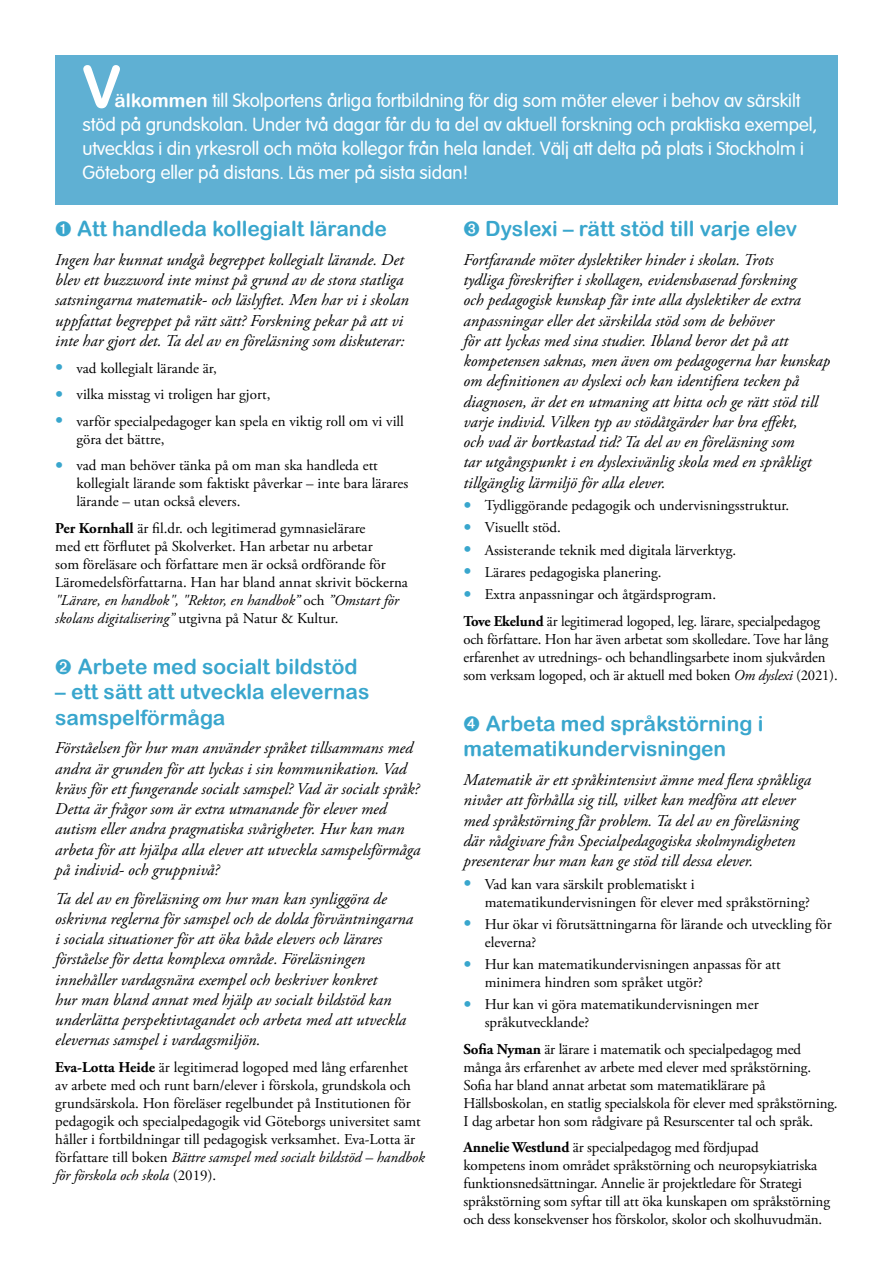
<style>
.page{position:relative;width:893px;height:1263px;background:#fff}
.page>*{position:absolute;margin:0;border:0;box-sizing:border-box;transform-origin:0 0}
.t1{font:58.5px "Arial Rounded MT Bold";color:#fff}
.t2{font:21px/25.2px "Arial Rounded MT Bold";color:#39a6cd}
.t3{font:18.75px/24px "Arial Rounded";color:#fff}
.t4{font:italic 16.5px/20.2px "Adobe Garamond Pro";color:#000}
.t5{font:15px/18px "Adobe Garamond Pro";color:#000}
.s1{font-family:"Arial Rounded MT Bold"}
.s2{font-size:21px;color:#39a6cd}
.s3{font-weight:700}
.s4{font-style:italic}
</style>
<div class="page">
<div style="left:55px;top:55px;width:783px;height:149px;background:#5fb0d3"></div>
<h1 class="t1" style="left:82px;top:52px;width:42px">V</h1>
<p class="t3" style="left:83px;top:87px;width:736px;text-indent:32px"><span class="s1">älkommen</span> till Skolportens årliga fortbildning för dig som möter elever i behov av särskilt stöd på grundskolan. Under två dagar får du ta del av aktuell forskning och praktiska exempel, utvecklas i din yrkesroll och möta kollegor från hela landet. Välj att delta på plats i Stockholm i Göteborg eller på distans. Läs mer på sista sidan!</p>
<h2 class="t2" style="left:55px;top:216px;width:333px">➊ Att handleda kollegialt lärande</h2>
<p class="t4" style="left:55px;top:250px;width:355px">Ingen har kunnat undgå begreppet kollegialt lärande. Det blev ett buzzword inte minst på grund av de stora statliga satsningarna matematik- och läslyftet. Men har vi i skolan uppfattat begreppet på rätt sätt? Forskning pekar på att vi inte har gjort det. Ta del av en föreläsning som diskuterar:</p>
<p class="t5" style="left:55px;top:359px;width:163px"><span class="s2">•</span> vad kollegialt lärande är,</p>
<p class="t5" style="left:55px;top:386px;width:217px"><span class="s2">•</span> vilka misstag vi troligen har gjort,</p>
<p class="t5" style="left:77px;top:412px;width:329px;text-indent:-21px"><span class="s2">•</span> varför specialpedagoger kan spela en viktig roll om vi vill göra det bättre,</p>
<p class="t5" style="left:77px;top:457px;width:333px;text-indent:-21px"><span class="s2">•</span> vad man behöver tänka på om man ska handleda ett kollegialt lärande som faktiskt påverkar – inte bara lärares lärande – utan också elevers.</p>
<p class="t5" style="left:55px;top:519px;width:354px"><span class="s3">Per Kornhall</span> är fil.dr. och legitimerad gymnasielärare<br>med ett förflutet på Skolverket. Han arbetar nu arbetar<br>som föreläsare och författare men är också ordförande för Läromedelsförfattarna. Han har bland annat skrivit böckerna <span class="s4">"Lärare, en handbok", "Rektor, en handbok”</span> och <span class="s4">”Omstart för skolans digitalisering”</span> utgivna på Natur &amp; Kultur.</p>
<h2 class="t2" style="left:55px;top:654px;width:304px">➋ Arbete med socialt bildstöd</h2>
<h2 class="t2" style="left:55px;top:679px;width:316px">– ett sätt att utveckla elevernas samspelförmåga</h2>
<p class="t4" style="left:55px;top:738px;width:367px">Förståelsen för hur man använder språket tillsammans med andra är grunden för att lyckas i sin kommunikation. Vad krävs för ett fungerande socialt samspel? Vad är socialt språk?<br>Detta är frågor som är extra utmanande för elever med autism eller andra pragmatiska svårigheter. Hur kan man arbeta för att hjälpa alla elever att utveckla samspelsförmåga på individ- och gruppnivå?</p>
<p class="t4" style="left:55px;top:889px;width:359px">Ta del av en föreläsning om hur man kan synliggöra de oskrivna reglerna för samspel och de dolda förväntningarna i sociala situationer för att öka både elevers och lärares förståelse för detta komplexa område. Föreläsningen innehåller vardagsnära exempel och beskriver konkret<br>hur man bland annat med hjälp av socialt bildstöd kan underlätta perspektivtagandet och arbeta med att utveckla elevernas samspel i vardagsmiljön.</p>
<p class="t5" style="left:55px;top:1059px;width:371px"><span class="s3">Eva-Lotta Heide</span> är legitimerad logoped med lång erfarenhet<br>av arbete med och runt barn/elever i förskola, grundskola och grundsärskola. Hon föreläser regelbundet på Institutionen för pedagogik och specialpedagogik vid Göteborgs universitet samt håller i fortbildningar till pedagogisk verksamhet. Eva-Lotta är författare till boken <span class="s4">Bättre samspel med socialt bildstöd – handbok för förskola och skola</span> (2019).</p>
<h2 class="t2" style="left:463px;top:216px;width:335px">➌ Dyslexi – rätt stöd till varje elev</h2>
<p class="t4" style="left:463px;top:250px;width:368px">Fortfarande möter dyslektiker hinder i skolan. Trots<br>tydliga föreskrifter i skollagen, evidensbaserad forskning<br>och pedagogisk kunskap får inte alla dyslektiker de extra anpassningar eller det särskilda stöd som de behöver<br>för att lyckas med sina studier. Ibland beror det på att kompetensen saknas, men även om pedagogerna har kunskap om definitionen av dyslexi och kan identifiera tecken på diagnosen, är det en utmaning att hitta och ge rätt stöd till varje individ. Vilken typ av stödåtgärder har bra effekt,<br>och vad är bortkastad tid? Ta del av en föreläsning som<br>tar utgångspunkt i en dyslexivänlig skola med en språkligt tillgänglig lärmiljö för alla elever.</p>
<p class="t5" style="left:463px;top:497px;width:327px"><span class="s2">•</span> Tydliggörande pedagogik och undervisningsstruktur.</p>
<p class="t5" style="left:463px;top:519px;width:99px"><span class="s2">•</span> Visuellt stöd.</p>
<p class="t5" style="left:463px;top:541px;width:274px"><span class="s2">•</span> Assisterande teknik med digitala lärverktyg.</p>
<p class="t5" style="left:463px;top:563px;width:200px"><span class="s2">•</span> Lärares pedagogiska planering.</p>
<p class="t5" style="left:463px;top:581px;width:358px;line-height:26.5px"><span class="s2">•</span> Extra anpassningar och åtgärdsprogram.<br><span class="s3">Tove Ekelund</span> är legitimerad logoped, leg. lärare, specialpedagog</p>
<p class="t5" style="left:463px;top:630px;width:376px">och författare. Hon har även arbetat som skolledare. Tove har lång erfarenhet av utrednings- och behandlingsarbete inom sjukvården som verksam logoped, och är aktuell med boken <span class="s4">Om dyslexi</span> (2021).</p>
<h2 class="t2" style="left:463px;top:711px;width:301px">➍ Arbeta med språkstörning i matematikundervisningen</h2>
<p class="t4" style="left:463px;top:770px;width:349px">Matematik är ett språkintensivt ämne med flera språkliga nivåer att förhålla sig till, vilket kan medföra att elever med språkstörning får problem. Ta del av en föreläsning där rådgivare från Specialpedagogiska skolmyndigheten presenterar hur man kan ge stöd till dessa elever.</p>
<p class="t5" style="left:485px;top:875px;width:327px;text-indent:-21px"><span class="s2">•</span> Vad kan vara särskilt problematiskt i matematikundervisningen för elever med språkstörning?</p>
<p class="t5" style="left:485px;top:915px;width:349px;text-indent:-21px"><span class="s2">•</span> Hur ökar vi förutsättningarna för lärande och utveckling för eleverna?</p>
<p class="t5" style="left:485px;top:956px;width:297px;text-indent:-21px"><span class="s2">•</span> Hur kan matematikundervisningen anpassas för att minimera hindren som språket utgör?</p>
<p class="t5" style="left:485px;top:996px;width:275px;text-indent:-21px"><span class="s2">•</span> Hur kan vi göra matematikundervisningen mer språkutvecklande?</p>
<p class="t5" style="left:463px;top:1040px;width:376px"><span class="s3">Sofia Nyman</span> är lärare i matematik och specialpedagog med många års erfarenhet av arbete med elever med språkstörning.<br>Sofia har bland annat arbetat som matematiklärare på Hällsboskolan, en statlig specialskola för elever med språkstörning.<br>I dag arbetar hon som rådgivare på Resurscenter tal och språk.</p>
<p class="t5" style="left:463px;top:1139px;width:368px"><span class="s3">Annelie Westlund</span> är specialpedagog med fördjupad<br>kompetens inom området språkstörning och neuropsykiatriska funktionsnedsättningar. Annelie är projektledare för Strategi språkstörning som syftar till att öka kunskapen om språkstörning och dess konsekvenser hos förskolor, skolor och skolhuvudmän.</p>
</div>
